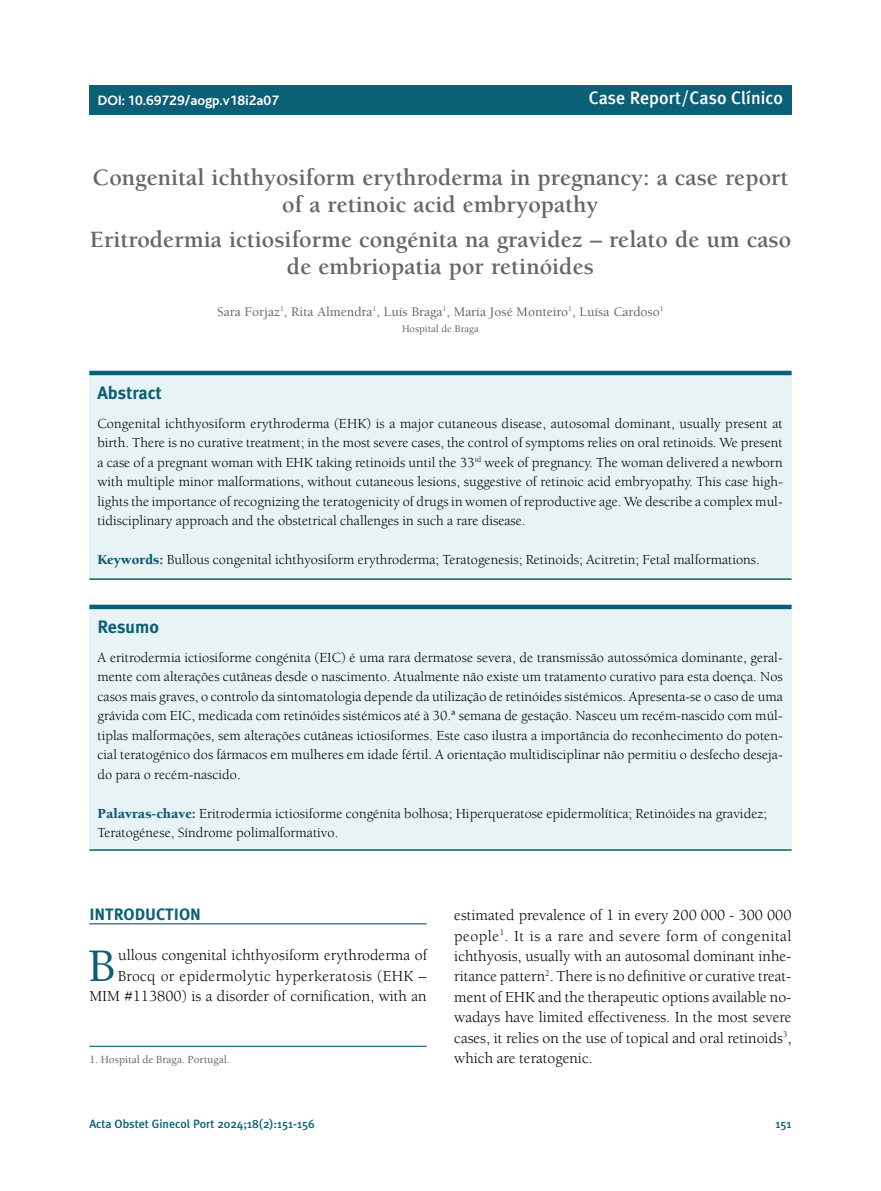
<style>
.page{position:relative;width:881px;height:1191px;background:#fff}
.page>*{position:absolute;margin:0;border:0;box-sizing:border-box;transform-origin:0 0}
.t1{font:500 47.85px "Berkeley";color:#0b5f76}
.t2{font:700 24px/27px "Berkeley";color:#666;text-align:center}
.t3{font:500 18px "Meta Plus";color:#fff}
.t4{font:700 18px "Meta Plus";color:#0b5f76}
.t5{font:700 16.5px "Meta Plus";color:#0b5f76}
.t6{font:15.75px/20.4px "Berkeley";color:#000;text-align:justify}
.t7{font:14.25px/19.5px "Berkeley";color:#000;text-align:justify}
.t8{font:700 14.25px "Bliss";color:#fff}
.t9{font:500 13.5px "Berkeley";color:#656565}
.t10{font:500 12px "Meta Plus";color:#0b5f76}
.t11{font:500 11.25px "Berkeley";color:#656565}
.t12{font:500 10.5px "Berkeley";color:#656565}
.s1{font-weight:900;color:#0b5f76}
</style>
<div class="page">
<div style="left:89px;top:85px;width:702px;height:29px;background:#0b5f76"></div>
<hr style="left:89px;top:1045px;width:337px;height:1px;background:#0b5f76">
<div style="left:89px;top:373px;width:702px;height:206px;background:#e8f3f6"></div>
<hr style="left:89px;top:371px;width:702px;height:4px;background:#0b5f76">
<hr style="left:89px;top:578px;width:702px;height:2px;background:#0b5f76">
<hr style="left:89px;top:923px;width:337px;height:1px;background:#0b5f76">
<div style="left:89px;top:607px;width:702px;height:243px;background:#e8f3f6"></div>
<div style="left:89px;top:604px;width:702px;height:5px;background:#0b5f76"></div>
<hr style="left:89px;top:849px;width:702px;height:1px;background:#0b5f76">
<p class="t8" style="left:98px;top:95px;width:183px">DOI: 10.69729/aogp.v18i2a07</p>
<p class="t3" style="left:588px;top:88px;width:196px">Case Report/Caso Clínico</p>
<h2 class="t2" style="left:92px;top:166px;width:697px">Congenital ichthyosiform erythroderma in pregnancy: a case report of a retinoic acid embryopathy</h2>
<h2 class="t2" style="left:90px;top:228px;width:702px">Eritrodermia ictiosiforme congénita na gravidez – relato de um caso de embriopatia por retinóides</h2>
<p class="t9" style="left:217px;top:306px;width:448px">Sara Forjaz<sup>1</sup>, Rita Almendra<sup>1</sup>, Luís Braga<sup>1</sup>, Maria José Monteiro<sup>1</sup>, Luísa Cardoso<sup>1</sup></p>
<p class="t12" style="left:402px;top:325px;width:78px">Hospital de Braga</p>
<p class="t4" style="left:97px;top:382px;width:66px">Abstract</p>
<p class="t7" style="left:97px;top:414px;width:686px">Congenital ichthyosiform erythroderma (EHK) is a major cutaneous disease, autosomal dominant, usually present at birth. There is no curative treatment; in the most severe cases, the control of symptoms relies on oral retinoids. We present a case of a pregnant woman with EHK taking retinoids until the 33<sup>rd</sup> week of pregnancy. The woman delivered a newborn with multiple minor malformations, without cutaneous lesions, suggestive of retinoic acid embryopathy. This case high&shy;lights the importance of recognizing the teratogenicity of drugs in women of reproductive age. We describe a complex mul&shy;tidisciplinary approach and the obstetrical challenges in such a rare disease.</p>
<p class="t7" style="left:97px;top:551px;width:663px"><span class="s1">Keywords:</span> Bullous congenital ichthyosiform erythroderma; Teratogenesis; Retinoids; Acitretin; Fetal malformations.</p>
<p class="t4" style="left:97px;top:616px;width:63px">Resumo</p>
<p class="t7" style="left:97px;top:648px;width:686px">A eritrodermia ictiosiforme congénita (EIC) é uma rara dermatose severa, de transmissão autossómica dominante, geral&shy;mente com alterações cutâneas desde o nascimento. Atualmente não existe um tratamento curativo para esta doença. Nos casos mais graves, o controlo da sintomatologia depende da utilização de retinóides sistémicos. Apresenta-se o caso de uma grávida com EIC, medicada com retinóides sistémicos até à 30.ª semana de gestação. Nasceu um recém-nascido com múl&shy;tiplas malformações, sem alterações cutâneas ictiosiformes. Este caso ilustra a importância do reconhecimento do poten&shy;cial teratogénico dos fármacos em mulheres em idade fértil. A orientação multidisciplinar não permitiu o desfecho deseja&shy;do para o recém-nascido.</p>
<p class="t7" style="left:97px;top:804px;width:670px"><span class="s1">Palavras-chave:</span> Eritrodermia ictiosiforme congénita bolhosa; Hiperqueratose epidermolítica; Retinóides na gravidez;<br>Teratogénese, Síndrome polimalformativo.</p>
<p class="t5" style="left:89px;top:904px;width:113px">INTRODUCTION</p>
<h1 class="t1" style="left:89px;top:947px;width:28px">B</h1>
<p class="t6" style="left:89px;top:946px;width:339px;text-align:right">ullous congenital ichthyosiform erythroderma of<br>Brocq or epidermolytic hyperkeratosis (EHK –<br>MIM #113800) is a disorder of cornification, with an</p>
<p class="t11" style="left:89px;top:1055px;width:142px">1. Hospital de Braga. Portugal.</p>
<p class="t6" style="left:454px;top:906px;width:338px">estimated prevalence of 1 in every 200 000 - 300 000 people<sup>1</sup>. It is a rare and severe form of congenital ichthyosis, usually with an autosomal dominant inhe&shy;ritance pattern<sup>2</sup>. There is no definitive or curative treat&shy;ment of EHK and the therapeutic options available no&shy;wadays have limited effectiveness. In the most severe cases, it relies on the use of topical and oral retinoids<sup>3</sup>, which are teratogenic.</p>
<p class="t10" style="left:89px;top:1117px;width:227px">Acta Obstet Ginecol Port 2024;18(2):151-156</p>
<p class="t10" style="left:775px;top:1117px;width:18px">151</p>
</div>
